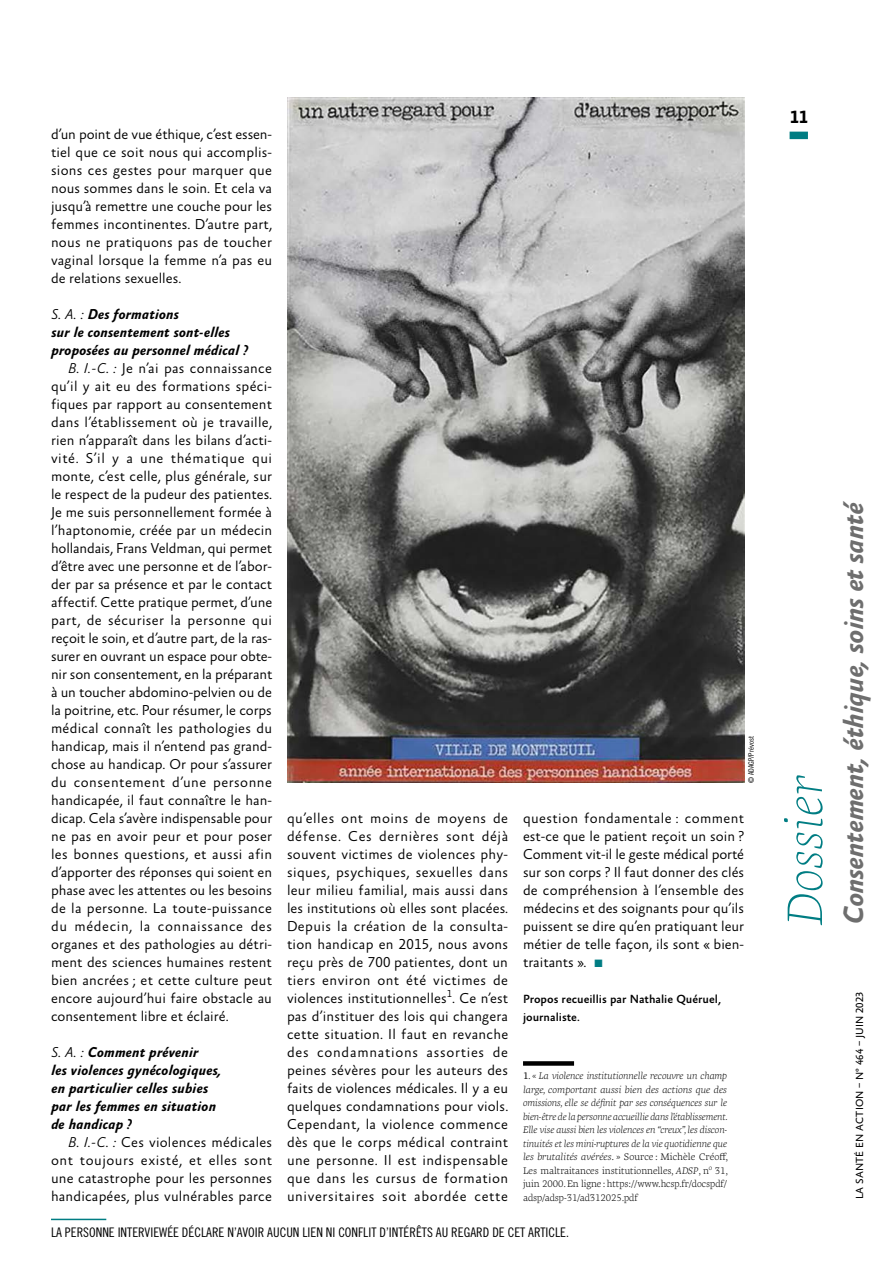
<style>
.page{position:relative;width:893px;height:1263px;background:#fff}
.page>*{position:absolute;margin:0;border:0;box-sizing:border-box;transform-origin:0 0}
.t1{font:italic 100 50.85px "Geneo Pro";letter-spacing:.01em;color:#007d83}
.t2{font:italic 700 28.5px "Absara Sans OT";letter-spacing:-.02em;color:#6e6e6e}
.t3{font:700 18px "Absara Sans OT";color:#000}
.TXT_BODY{font:300 14.55px/18px "Absara Sans OT";letter-spacing:.01em;color:#000;text-align:justify}
.QUESTION{font:italic 700 14.55px/18px "Absara Sans OT";color:#000}
.Note_du_bas{font:13.2px "Trade Gothic LT Std Cn 18";color:#000}
.PROPOS_RECCUEILLIS{font:500 12px/18px "Absara Sans OT";color:#000}
.t4{font:10.5px "Absara Sans OT";letter-spacing:.01em;color:#000}
.NOTE_BDP{font:italic 300 9.75px/13.5px "Geneo Pro";letter-spacing:-.01em;color:#000;text-align:justify}
.Credit_Photo{font:7.5px "Trade Gothic LT Std Cn 18";color:#000}
.s1{font-weight:300}
.s2{font-style:italic}
.s3{color:#007d83}
.s4{font-weight:400;font-style:normal}
.s5{font-style:normal}
</style>
<div class="page">
<div style="left:523px;top:1061px;width:51px;height:5px;background:#000"></div>
<hr style="left:51px;top:1219px;width:55px;height:1px;background:#007d83">
<img style="left:287px;top:98px;width:457px;height:685px">
<div style="left:790px;top:132px;width:18px;height:7px;background:#007d83"></div>
<p class="TXT_BODY" style="left:51px;top:126px;width:223px">d’un point de vue éthique, c’est essen&shy;tiel que ce soit nous qui accomplis&shy;sions ces gestes pour marquer que nous sommes dans le soin. Et cela va jusqu’à remettre une couche pour les femmes incontinentes. D’autre part, nous ne pratiquons pas de toucher vaginal lorsque la femme n’a pas eu de relations sexuelles.</p>
<p class="QUESTION" style="left:51px;top:306px;width:198px"><span class="s1">S. A. :</span> Des formations<br>sur le consentement sont-elles proposées au personnel médical ?</p>
<p class="TXT_BODY" style="left:51px;top:360px;width:223px;text-indent:17px"><span class="s2">B. I.-C. :</span> Je n’ai pas connaissance qu’il y ait eu des formations spéci&shy;fiques par rapport au consentement dans l’établissement où je travaille, rien n’apparaît dans les bilans d’acti&shy;vité. S’il y a une thématique qui monte, c’est celle, plus générale, sur le respect de la pudeur des patientes.<br>Je me suis personnellement formée à l’haptonomie, créée par un médecin hollandais, Frans Veldman, qui permet d’être avec une personne et de l’abor&shy;der par sa présence et par le contact affectif. Cette pratique permet, d’une part, de sécuriser la personne qui reçoit le soin, et d’autre part, de la ras&shy;surer en ouvrant un espace pour obte&shy;nir son consentement, en la préparant à un toucher abdomino-pelvien ou de la poitrine, etc. Pour résumer, le corps médical connaît les pathologies du handicap, mais il n’entend pas grand&shy;chose au handicap. Or pour s’assurer du consentement d’une personne handicapée, il faut connaître le han&shy;dicap. Cela s’avère indispensable pour ne pas en avoir peur et pour poser les bonnes questions, et aussi afin d’apporter des réponses qui soient en phase avec les attentes ou les besoins de la personne. La toute-puissance du médecin, la connaissance des organes et des pathologies au détri&shy;ment des sciences humaines restent bien ancrées ; et cette culture peut encore aujourd’hui faire obstacle au consentement libre et éclairé.</p>
<p class="QUESTION" style="left:51px;top:1044px;width:172px"><span class="s1">S. A. :</span> Comment prévenir<br>les violences gynécologiques, en particulier celles subies par les femmes en situation de handicap ?</p>
<p class="TXT_BODY" style="left:51px;top:1134px;width:223px;text-indent:17px"><span class="s2">B. I.-C. :</span> Ces violences médicales ont toujours existé, et elles sont une catastrophe pour les personnes handicapées, plus vulnérables parce</p>
<p class="Credit_Photo" style="left:747px;top:783px;width:48px;rotate:-90deg">© ADAGP/Prévost</p>
<p class="TXT_BODY" style="left:287px;top:810px;width:223px">qu’elles ont moins de moyens de défense. Ces dernières sont déjà souvent victimes de violences phy&shy;siques, psychiques, sexuelles dans leur milieu familial, mais aussi dans les institutions où elles sont placées.<br>Depuis la création de la consulta&shy;tion handicap en 2015, nous avons reçu près de 700 patientes, dont un tiers environ ont été victimes de violences institutionnelles<sup>1</sup>. Ce n’est pas d’instituer des lois qui changera cette situation. Il faut en revanche des condamnations assorties de peines sévères pour les auteurs des faits de violences médicales. Il y a eu quelques condamnations pour viols.<br>Cependant, la violence commence dès que le corps médical contraint une personne. Il est indispensable que dans les cursus de formation universitaires soit abordée cette</p>
<p class="TXT_BODY" style="left:523px;top:810px;width:223px">question fondamentale : comment est-ce que le patient reçoit un soin ?<br>Comment vit-il le geste médical porté sur son corps ? Il faut donner des clés de compréhension à l’ensemble des médecins et des soignants pour qu’ils puissent se dire qu’en pratiquant leur métier de telle façon, ils sont « bien&shy;traitants ». <span class="s3">■</span></p>
<p class="PROPOS_RECCUEILLIS" style="left:523px;top:991px;width:199px">Propos recueillis par Nathalie Quéruel, journaliste.</p>
<p class="NOTE_BDP" style="left:523px;top:1068px;width:207px"><span class="s4">1</span><span class="s5">. «</span> La violence institutionnelle recouvre un champ large, comportant aussi bien des actions que des omissions, elle se définit par ses conséquences sur le bien-être de la personne accueillie dans l’établissement.<br>Elle vise aussi bien les violences en “creux”, les discon&shy;tinuités et les mini-ruptures de la vie quotidienne que les brutalités avérées<span class="s5">. » Source : Michèle Créoff, Les maltraitances institutionnelles,</span> ADSP<span class="s5">, n</span><sup>o</sup> <span class="s5">31, juin 2000. En ligne : https://www.hcsp.fr/docspdf/ adsp/adsp-31/ad312025.pdf</span></p>
<p class="Note_du_bas" style="left:51px;top:1224px;width:520px">LA PERSONNE INTERVIEWÉE DÉCLARE N’AVOIR AUCUN LIEN NI CONFLIT D’INTÉRÊTS AU REGARD DE CET ARTICLE.</p>
<p class="t3" style="left:790px;top:107px;width:20px">11</p>
<h1 class="t1" style="left:765px;top:925px;width:152px;rotate:-90deg">Dossier</h1>
<h2 class="t2" style="left:838px;top:925px;width:426px;rotate:-90deg">Consentement, éthique, soins et santé</h2>
<p class="t4" style="left:854px;top:1199px;width:209px;rotate:-90deg">LA SANTÉ EN ACTION – Nº 464 – Juin 2023</p>
</div>
